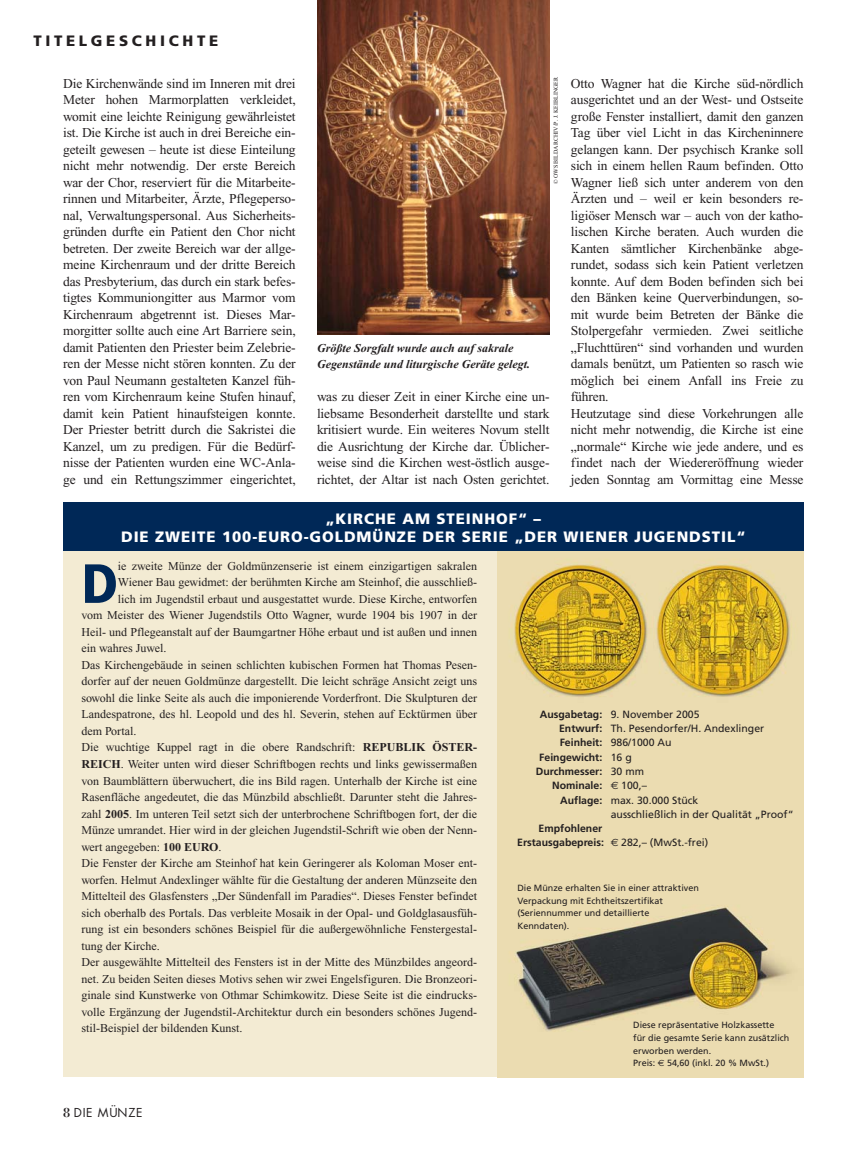
<style>
.page{position:relative;width:851px;height:1149px;background:#fff}
.page>*{position:absolute;margin:0;border:0;box-sizing:border-box;transform-origin:0 0}
.t1{font:900 condensed 55.05px "Frutiger";color:#002857}
.t2{font:900 15px/18px "Frutiger";letter-spacing:.06em;color:#fff;text-align:center}
.t3{font:900 15px "Frutiger";letter-spacing:.245em;color:#231f20}
.t4{font:13.5px/16.5px "Times New Roman";letter-spacing:-.01em;color:#231f20;text-align:justify}
.t5{font:12px "Times New Roman";color:#231f20}
.t6{font:italic 700 12px/16.5px "Times New Roman";color:#231f20}
.t7{font:12px "Futura";letter-spacing:.06em;color:#231f20}
.t8{font:10.5px "Frutiger";color:#231f20}
.t9{font:700 10.5px/14.2px "Frutiger";color:#231f20}
.t10{font:9px/12.8px "Frutiger";color:#231f20}
.t11{font:6px "Times New Roman";color:#231f20}
.s1{font-weight:700}
.s2{font-family:"Bodoni";font-size:14.25px}
.s3{font-weight:400}
.s4{font-family:"Euro Sans";font-weight:400}
.s5{font-family:"Euro Sans"}
</style>
<div class="page">
<div style="left:63px;top:547px;width:450px;height:529px;background:#f3ebd3"></div>
<img style="left:497px;top:550px;width:306px;height:526px">
<div style="left:63px;top:502px;width:740px;height:48px;background:#002857"></div>
<img style="left:317px;top:1px;width:232px;height:333px">
<p class="t3" style="left:33px;top:35px;width:186px">TITELGESCHICHTE</p>
<p class="t4" style="left:63px;top:76px;width:234px">Die Kirchenwände sind im Inneren mit drei Meter hohen Marmorplatten verkleidet, womit eine leichte Reinigung gewährleistet ist. Die Kirche ist auch in drei Bereiche ein&shy;geteilt gewesen – heute ist diese Einteilung nicht mehr notwendig. Der erste Bereich war der Chor, reserviert für die Mitarbeite&shy;rinnen und Mitarbeiter, Ärzte, Pflegeperso&shy;nal, Verwaltungspersonal. Aus Sicherheits&shy;gründen durfte ein Patient den Chor nicht betreten. Der zweite Bereich war der allge&shy;meine Kirchenraum und der dritte Bereich das Presbyterium, das durch ein stark befes&shy;tigtes Kommuniongitter aus Marmor vom Kirchenraum abgetrennt ist. Dieses Mar&shy;morgitter sollte auch eine Art Barriere sein, damit Patienten den Priester beim Zelebrie&shy;ren der Messe nicht stören konnten. Zu der von Paul Neumann gestalteten Kanzel füh&shy;ren vom Kirchenraum keine Stufen hinauf, damit kein Patient hinaufsteigen konnte.<br>Der Priester betritt durch die Sakristei die Kanzel, um zu predigen. Für die Bedürf&shy;nisse der Patienten wurden eine WC-Anla&shy;ge und ein Rettungszimmer eingerichtet,</p>
<p class="t11" style="left:553px;top:184px;width:109px;rotate:-90deg">© OWS BILDARCHIV/P. J. KEIBLINGER</p>
<p class="t6" style="left:317px;top:340px;width:215px">Größte Sorgfalt wurde auch auf sakrale<br>Gegenstände und liturgische Geräte gelegt.</p>
<p class="t4" style="left:317px;top:390px;width:234px">was zu dieser Zeit in einer Kirche eine un&shy;liebsame Besonderheit darstellte und stark kritisiert wurde. Ein weiteres Novum stellt die Ausrichtung der Kirche dar. Üblicher&shy;weise sind die Kirchen west-östlich ausge&shy;richtet, der Altar ist nach Osten gerichtet.</p>
<p class="t4" style="left:570px;top:76px;width:234px;text-align:left">Otto Wagner hat die Kirche süd-nördlich ausgerichtet und an der West- und Ostseite große Fenster installiert, damit den ganzen Tag über viel Licht in das Kircheninnere gelangen kann. Der psychisch Kranke soll sich in einem hellen Raum befinden. Otto Wagner ließ sich unter anderem von den Ärzten und – weil er kein besonders re&shy;ligiöser Mensch war – auch von der katho&shy;lischen Kirche beraten. Auch wurden die Kanten sämtlicher Kirchenbänke abge&shy;rundet, sodass sich kein Patient verletzen konnte. Auf dem Boden befinden sich bei den Bänken keine Querverbindungen, so&shy;mit wurde beim Betreten der Bänke die Stolpergefahr vermieden. Zwei seitliche „Fluchttüren“ sind vorhanden und wurden damals benützt, um Patienten so rasch wie möglich bei einem Anfall ins Freie zu führen.<br>Heutzutage sind diese Vorkehrungen alle nicht mehr notwendig, die Kirche ist eine „normale“ Kirche wie jede andere, und es findet nach der Wiedereröffnung wieder jeden Sonntag am Vormittag eine Messe</p>
<p class="t2" style="left:121px;top:510px;width:626px">„KIRCHE AM STEINHOF“ –<br>DIE ZWEITE 100-EURO-GOLDMÜNZE DER SERIE „DER WIENER JUGENDSTIL“</p>
<h1 class="t1" style="left:81px;top:561px;width:38px">D</h1>
<p class="t5" style="left:118px;top:561px;width:360px">ie zweite Münze der Goldmünzenserie ist einem einzigartigen sakralen</p>
<p class="t5" style="left:118px;top:578px;width:360px">Wiener Bau gewidmet: der berühmten Kirche am Steinhof, die ausschließ-</p>
<p class="t5" style="left:118px;top:594px;width:360px">lich im Jugendstil erbaut und ausgestattet wurde. Diese Kirche, entworfen</p>
<p class="t5" style="left:81px;top:611px;width:397px">vom Meister des Wiener Jugendstils Otto Wagner, wurde 1904 bis 1907 in der</p>
<p class="t5" style="left:81px;top:627px;width:397px">Heil- und Pflegeanstalt auf der Baumgartner Höhe erbaut und ist außen und innen</p>
<p class="t5" style="left:81px;top:644px;width:86px">ein wahres Juwel.</p>
<p class="t5" style="left:81px;top:660px;width:397px">Das Kirchengebäude in seinen schlichten kubischen Formen hat Thomas Pesen-</p>
<p class="t5" style="left:81px;top:677px;width:397px">dorfer auf der neuen Goldmünze dargestellt. Die leicht schräge Ansicht zeigt uns</p>
<p class="t5" style="left:81px;top:693px;width:397px">sowohl die linke Seite als auch die imponierende Vorderfront. Die Skulpturen der</p>
<p class="t5" style="left:81px;top:710px;width:397px">Landespatrone, des hl. Leopold und des hl. Severin, stehen auf Ecktürmen über</p>
<p class="t5" style="left:81px;top:726px;width:57px">dem Portal.</p>
<p class="t5" style="left:81px;top:743px;width:397px">Die wuchtige Kuppel ragt in die obere Randschrift: <span class="s1">REPUBLIK ÖSTER-</span></p>
<p class="t5" style="left:81px;top:759px;width:397px"><span class="s1">REICH</span>. Weiter unten wird dieser Schriftbogen rechts und links gewissermaßen</p>
<p class="t5" style="left:81px;top:776px;width:397px">von Baumblättern überwuchert, die ins Bild ragen. Unterhalb der Kirche ist eine</p>
<p class="t5" style="left:81px;top:792px;width:397px">Rasenfläche angedeutet, die das Münzbild abschließt. Darunter steht die Jahres-</p>
<p class="t5" style="left:81px;top:809px;width:397px">zahl <span class="s1">2005</span>. Im unteren Teil setzt sich der unterbrochene Schriftbogen fort, der die</p>
<p class="t5" style="left:81px;top:825px;width:397px">Münze umrandet. Hier wird in der gleichen Jugendstil-Schrift wie oben der Nenn-</p>
<p class="t5" style="left:81px;top:842px;width:141px">wert angegeben: <span class="s1">100 EURO</span>.</p>
<p class="t5" style="left:81px;top:858px;width:397px">Die Fenster der Kirche am Steinhof hat kein Geringerer als Koloman Moser ent-</p>
<p class="t5" style="left:81px;top:875px;width:397px">worfen. Helmut Andexlinger wählte für die Gestaltung der anderen Münzseite den</p>
<p class="t5" style="left:81px;top:891px;width:397px">Mittelteil des Glasfensters „Der Sündenfall im Paradies“. Dieses Fenster befindet</p>
<p class="t5" style="left:81px;top:908px;width:397px">sich oberhalb des Portals. Das verbleite Mosaik in der Opal- und Goldglasausfüh-</p>
<p class="t5" style="left:81px;top:924px;width:397px">rung ist ein besonders schönes Beispiel für die außergewöhnliche Fenstergestal-</p>
<p class="t5" style="left:81px;top:941px;width:80px">tung der Kirche.</p>
<p class="t5" style="left:81px;top:957px;width:397px">Der ausgewählte Mittelteil des Fensters ist in der Mitte des Münzbildes angeord-</p>
<p class="t5" style="left:81px;top:974px;width:397px">net. Zu beiden Seiten dieses Motivs sehen wir zwei Engelsfiguren. Die Bronzeori-</p>
<p class="t5" style="left:81px;top:990px;width:397px">ginale sind Kunstwerke von Othmar Schimkowitz. Diese Seite ist die eindrucks-</p>
<p class="t5" style="left:81px;top:1007px;width:397px">volle Ergänzung der Jugendstil-Architektur durch ein besonders schönes Jugend-</p>
<p class="t5" style="left:81px;top:1023px;width:162px">stil-Beispiel der bildenden Kunst.</p>
<p class="t7" style="left:63px;top:1106px;width:81px"><span class="s2">8</span> DIE MÜNZE</p>
<p class="t8" style="left:539px;top:709px;width:161px"><span class="s1">Ausgabetag:</span> 9. November 2005</p>
<p class="t8" style="left:559px;top:724px;width:207px"><span class="s1">Entwurf:</span> Th. Pesendorfer/H. Andexlinger</p>
<p class="t8" style="left:559px;top:738px;width:113px"><span class="s1">Feinheit:</span> 986/1000 Au</p>
<p class="t9" style="left:539px;top:750px;width:94px">Feingewicht: <span class="s3">16 g</span></p>
<p class="t9" style="left:536px;top:764px;width:110px">Durchmesser: <span class="s3">30 mm</span></p>
<p class="t9" style="left:552px;top:779px;width:96px">Nominale: <span class="s4">€</span> <span class="s3">100,–</span></p>
<p class="t8" style="left:560px;top:795px;width:140px"><span class="s1">Auflage:</span> max. 30.000 Stück</p>
<p class="t8" style="left:610px;top:809px;width:184px">ausschließlich in der Qualität „Proof“</p>
<p class="t9" style="left:517px;top:821px;width:192px;text-indent:21px">Empfohlener<br>Erstausgabepreis: <span class="s4">€</span> <span class="s3">282,– (MwSt.-frei)</span></p>
<p class="t10" style="left:517px;top:881px;width:183px">Die Münze erhalten Sie in einer attraktiven<br>Verpackung mit Echtheitszertifikat (Seriennummer und detaillierte<br>Kenndaten).</p>
<p class="t10" style="left:633px;top:1018px;width:158px">Diese repräsentative Holzkassette<br>für die gesamte Serie kann zusätzlich erworben werden.<br>Preis: <span class="s5">€</span> 54,60 (inkl. 20 % MwSt.)</p>
</div>
